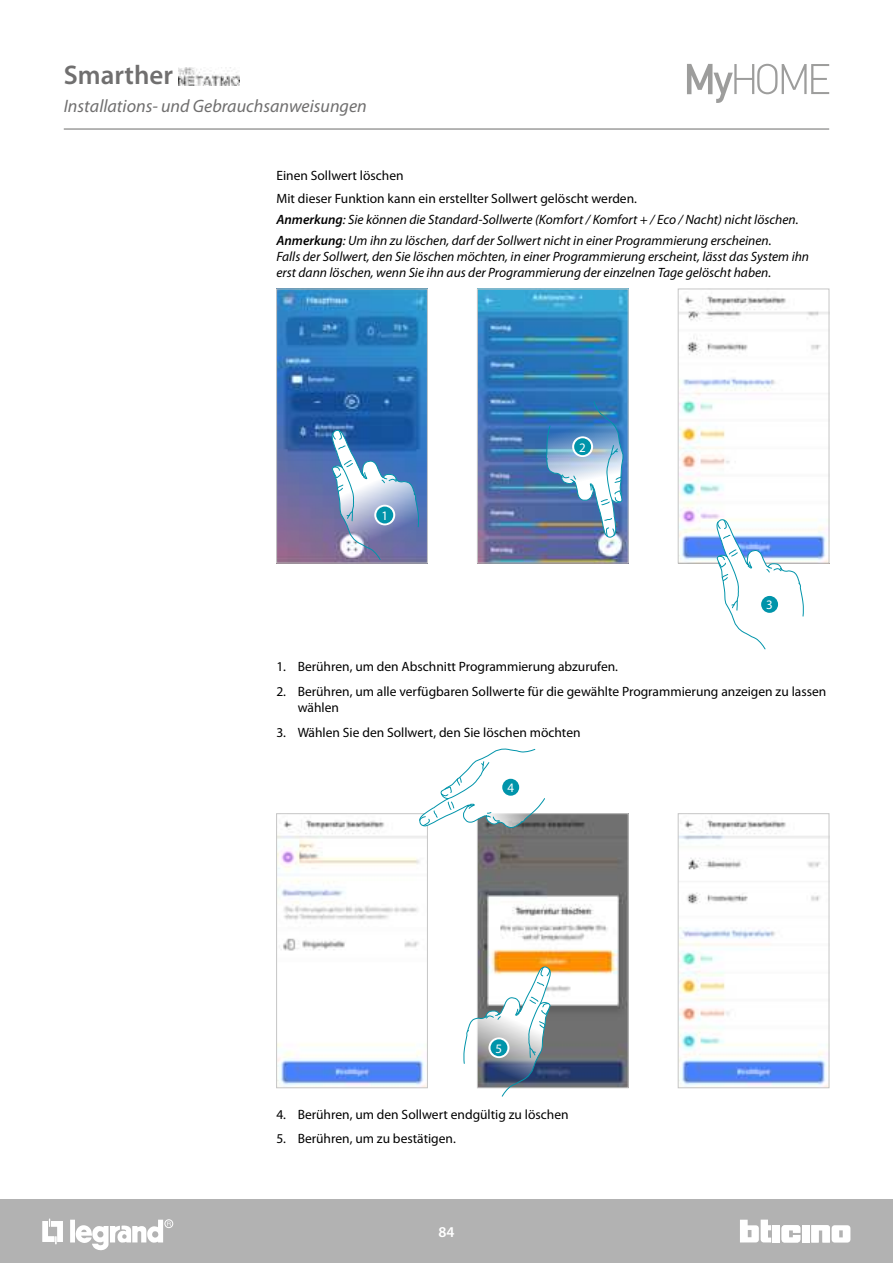
<style>
.page{position:relative;width:893px;height:1263px;background:#fff}
.page>*{position:absolute;margin:0;border:0;box-sizing:border-box;transform-origin:0 0}
.t1{font:600 27px "Myriad Pro";color:#706f6f}
.t2{font:italic 18px "Myriad Pro";color:#706f6f}
.t3{font:600 15px "Myriad Pro";color:#fff}
.t4{font:13.5px/16.2px "Myriad Pro";color:#000}
.t5{font:italic 13.5px/20.7px "Myriad Pro";color:#000}
.t6{font:13.05px "Myriad Pro";color:#fff}
.s1{font-weight:600}
</style>
<div class="page">
<div style="left:0;top:1199px;width:893px;height:64px;background:#b2b2b2"></div>
<hr style="left:64px;top:128px;width:765px;height:2px;background:#9d9d9c">
<div style="left:772px;top:1225px;width:8px;height:17px;background:#fff"></div>
<div style="left:802px;top:1225px;width:8px;height:17px;background:#fff"></div>
<svg style="left:740px;top:1219px;width:31px;height:23px"></svg>
<svg style="left:782px;top:1225px;width:18px;height:17px"></svg>
<svg style="left:811px;top:1225px;width:39px;height:17px"></svg>
<svg style="left:687px;top:64px;width:142px;height:39px"></svg>
<div style="left:70px;top:1220px;width:5px;height:22px;background:#fff"></div>
<svg style="left:43px;top:1219px;width:20px;height:25px"></svg>
<div style="left:165px;top:1219px;width:8px;height:9px;border:1px solid #fff;border-radius:50%"></div>
<svg style="left:75px;top:1220px;width:96px;height:31px"></svg>
<img style="left:179px;top:67px;width:61px;height:18px">
<img style="left:278px;top:820px;width:148px;height:266px">
<div style="left:276px;top:813px;width:152px;height:275px;border:1px solid #c6c6c6"></div>
<img style="left:680px;top:296px;width:147px;height:265px">
<div style="left:678px;top:289px;width:151px;height:274px;border:1px solid #c6c6c6"></div>
<img style="left:479px;top:815px;width:147px;height:271px">
<div style="left:477px;top:813px;width:151px;height:275px;border:1px solid #c6c6c6"></div>
<img style="left:680px;top:820px;width:147px;height:266px">
<div style="left:678px;top:813px;width:151px;height:275px;border:1px solid #c6c6c6"></div>
<svg style="left:463px;top:966px;width:88px;height:131px"></svg>
<svg style="left:488px;top:1037px;width:21px;height:21px"></svg>
<div style="left:490px;top:1039px;width:17px;height:17px;background:#0094aa;border-radius:50%"></div>
<svg style="left:419px;top:748px;width:127px;height:81px"></svg>
<svg style="left:500px;top:777px;width:21px;height:20px"></svg>
<div style="left:502px;top:779px;width:17px;height:17px;background:#0094aa;border-radius:50%"></div>
<svg style="left:716px;top:519px;width:88px;height:131px"></svg>
<svg style="left:759px;top:594px;width:21px;height:21px"></svg>
<div style="left:761px;top:596px;width:17px;height:17px;background:#0094aa;border-radius:50%"></div>
<img style="left:278px;top:291px;width:148px;height:270px">
<div style="left:276px;top:289px;width:152px;height:274px;border:1px solid #c6c6c6"></div>
<svg style="left:331px;top:430px;width:88px;height:131px;background:#7e97c2"></svg>
<svg style="left:374px;top:505px;width:21px;height:20px"></svg>
<div style="left:376px;top:507px;width:17px;height:16px;background:#0094aa;border-radius:50%"></div>
<img style="left:479px;top:291px;width:147px;height:270px">
<div style="left:477px;top:289px;width:151px;height:274px;border:1px solid #c6c6c6"></div>
<img style="left:546px;top:401px;width:78px;height:147px">
<svg style="left:572px;top:436px;width:21px;height:21px"></svg>
<div style="left:574px;top:438px;width:17px;height:17px;background:#0094aa;border-radius:50%"></div>
<h1 class="t1" style="left:64px;top:65px;width:111px">Smarther</h1>
<h2 class="t2" style="left:64px;top:97px;width:305px">Installations- und Gebrauchsanweisungen</h2>
<p class="t4" style="left:276px;top:168px;width:129px">Einen Sollwert löschen</p>
<p class="t4" style="left:276px;top:191px;width:362px">Mit dieser Funktion kann ein erstellter Sollwert gelöscht werden.</p>
<p class="t5" style="left:276px;top:210px;width:524px"><span class="s1">Anmerkung</span>: Sie können die Standard-Sollwerte (Komfort / Komfort + / Eco / Nacht) nicht löschen.<br><span class="s1">Anmerkung</span>: Um ihn zu löschen, darf der Sollwert nicht in einer Programmierung erscheinen.</p>
<p class="t5" style="left:276px;top:249px;width:534px;line-height:16.2px">Falls der Sollwert, den Sie löschen möchten, in einer Programmierung erscheint, lässt das System ihn erst dann löschen, wenn Sie ihn aus der Programmierung der einzelnen Tage gelöscht haben.</p>
<p class="t6" style="left:381px;top:509px;width:8px">1</p>
<p class="t6" style="left:579px;top:441px;width:8px">2</p>
<p class="t6" style="left:766px;top:598px;width:8px">3</p>
<p class="t4" style="left:276px;top:659px;width:343px">1. Berühren, um den Abschnitt Programmierung abzurufen.</p>
<p class="t4" style="left:298px;top:684px;width:530px;text-indent:-21px">2. Berühren, um alle verfügbaren Sollwerte für die gewählte Programmierung anzeigen zu lassen wählen</p>
<p class="t4" style="left:276px;top:725px;width:306px">3. Wählen Sie den Sollwert, den Sie löschen möchten</p>
<p class="t6" style="left:507px;top:781px;width:8px">4</p>
<p class="t6" style="left:496px;top:1042px;width:8px">5</p>
<p class="t4" style="left:276px;top:1106px;width:294px">4. Berühren, um den Sollwert endgültig zu löschen</p>
<p class="t4" style="left:276px;top:1131px;width:181px">5. Berühren, um zu bestätigen.</p>
<p class="t3" style="left:438px;top:1226px;width:18px">84</p>
</div>
